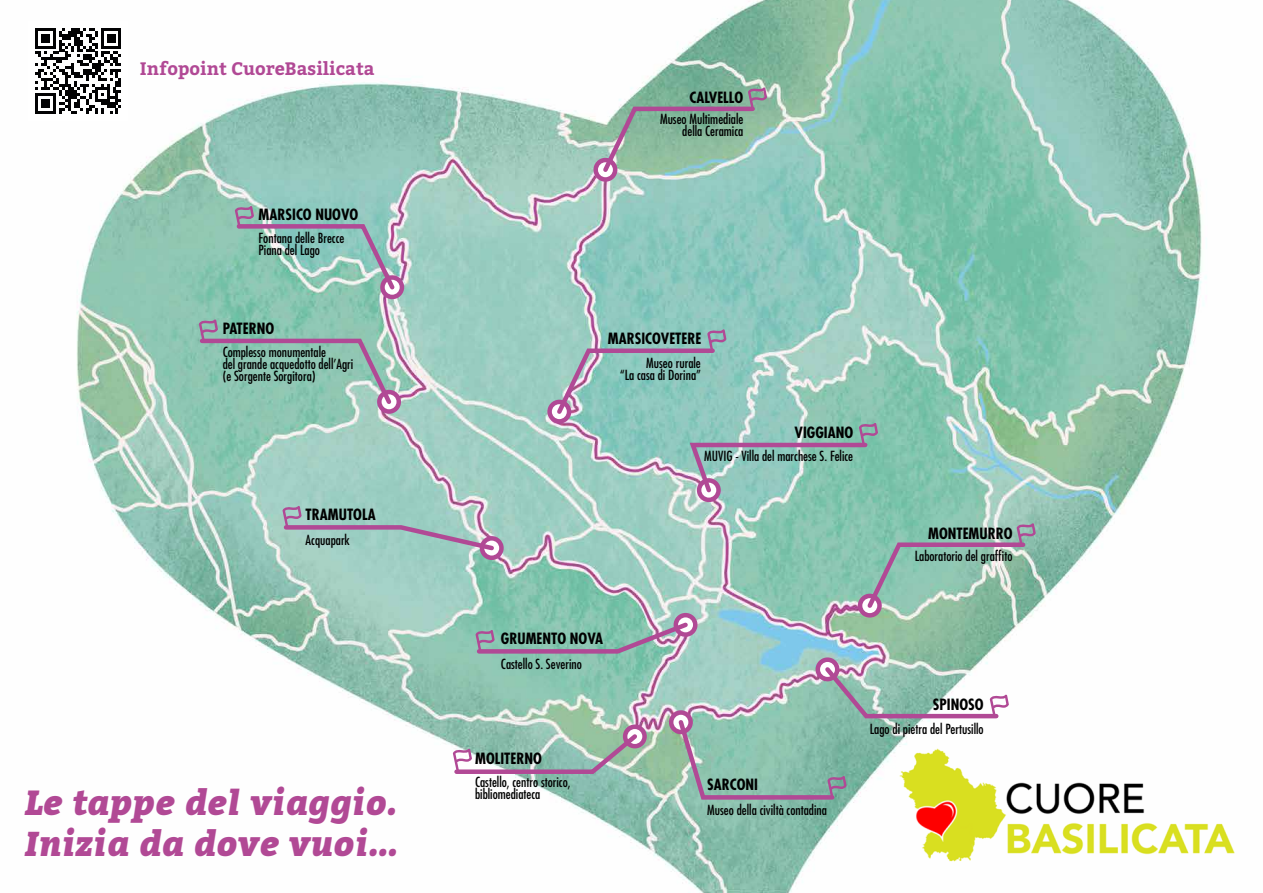
<style>
.page{position:relative;width:1263px;height:893px;background:#fff}
.page>*{position:absolute;margin:0;border:0;box-sizing:border-box;transform-origin:0 0}
.t1{font:italic 900 34.35px "Bitter";color:#b14995}
.t2{font:700 18px "Bitter";color:#b14995}
.t3{font:700 condensed 15.15px "Futura Std";color:#000}
.t4{font:condensed 13.65px/12.1px "Futura Std";color:#000}
</style>
<div class="page">
<img style="left:76px;top:0;width:1131px;height:893px">
<svg style="left:234px;top:206px;width:170px;height:93px;background:#99bfba"></svg>
<svg style="left:593px;top:87px;width:174px;height:95px;background:#9bbbac"></svg>
<svg style="left:197px;top:319px;width:839px;height:483px;background:#a5c9c0"></svg>
<img style="left:897px;top:747px;width:338px;height:115px">
<div style="left:29px;top:21px;width:99px;height:99px;background:#fff"></div>
<svg style="left:35px;top:28px;width:86px;height:86px"></svg>
<h2 class="t2" style="left:140px;top:57px;width:236px">Infopoint CuoreBasilicata</h2>
<p class="t3" style="left:259px;top:205px;width:101px">MARSICO NUOVO</p>
<p class="t4" style="left:259px;top:232px;width:87px">Fontana delle Brecce<br>Piana del Lago</p>
<p class="t3" style="left:223px;top:319px;width:53px">PATERNO</p>
<p class="t4" style="left:223px;top:346px;width:132px">Complesso monumentale<br>del grande acquedotto dell’Agri (e Sorgente Sorgitora)</p>
<p class="t3" style="left:306px;top:505px;width:71px">TRAMUTOLA</p>
<p class="t4" style="left:306px;top:533px;width:46px">Acquapark</p>
<h1 class="t1" style="left:24px;top:780px;width:374px">Le tappe del viaggio.</h1>
<h1 class="t1" style="left:24px;top:821px;width:375px">Inizia da dove vuoi...</h1>
<p class="t3" style="left:689px;top:88px;width:55px">CALVELLO</p>
<p class="t4" style="left:660px;top:113px;width:85px;text-align:right">Museo Multimediale della Ceramica</p>
<p class="t3" style="left:608px;top:329px;width:95px">MARSICOVETERE</p>
<p class="t4" style="left:620px;top:357px;width:82px;text-align:right">Museo rurale<br>“La casa di Dorina”</p>
<p class="t3" style="left:794px;top:423px;width:60px">VIGGIANO</p>
<p class="t4" style="left:704px;top:450px;width:150px">MUVIG - Villa del marchese S. Felice</p>
<p class="t3" style="left:928px;top:524px;width:86px">MONTEMURRO</p>
<p class="t4" style="left:915px;top:550px;width:99px">Laboratorio del graffito</p>
<p class="t3" style="left:501px;top:629px;width:104px">GRUMENTO NOVA</p>
<p class="t4" style="left:501px;top:657px;width:82px">Castello S. Severino</p>
<p class="t3" style="left:475px;top:749px;width:68px">MOLITERNO</p>
<p class="t4" style="left:475px;top:776px;width:97px">Castello, centro storico, bibliomediateca</p>
<p class="t3" style="left:707px;top:775px;width:52px">SARCONI</p>
<p class="t4" style="left:707px;top:803px;width:121px">Museo della civiltà contadina</p>
<p class="t3" style="left:933px;top:695px;width:52px">SPINOSO</p>
<p class="t4" style="left:870px;top:723px;width:115px">Lago di pietra del Pertusillo</p>
</div>
